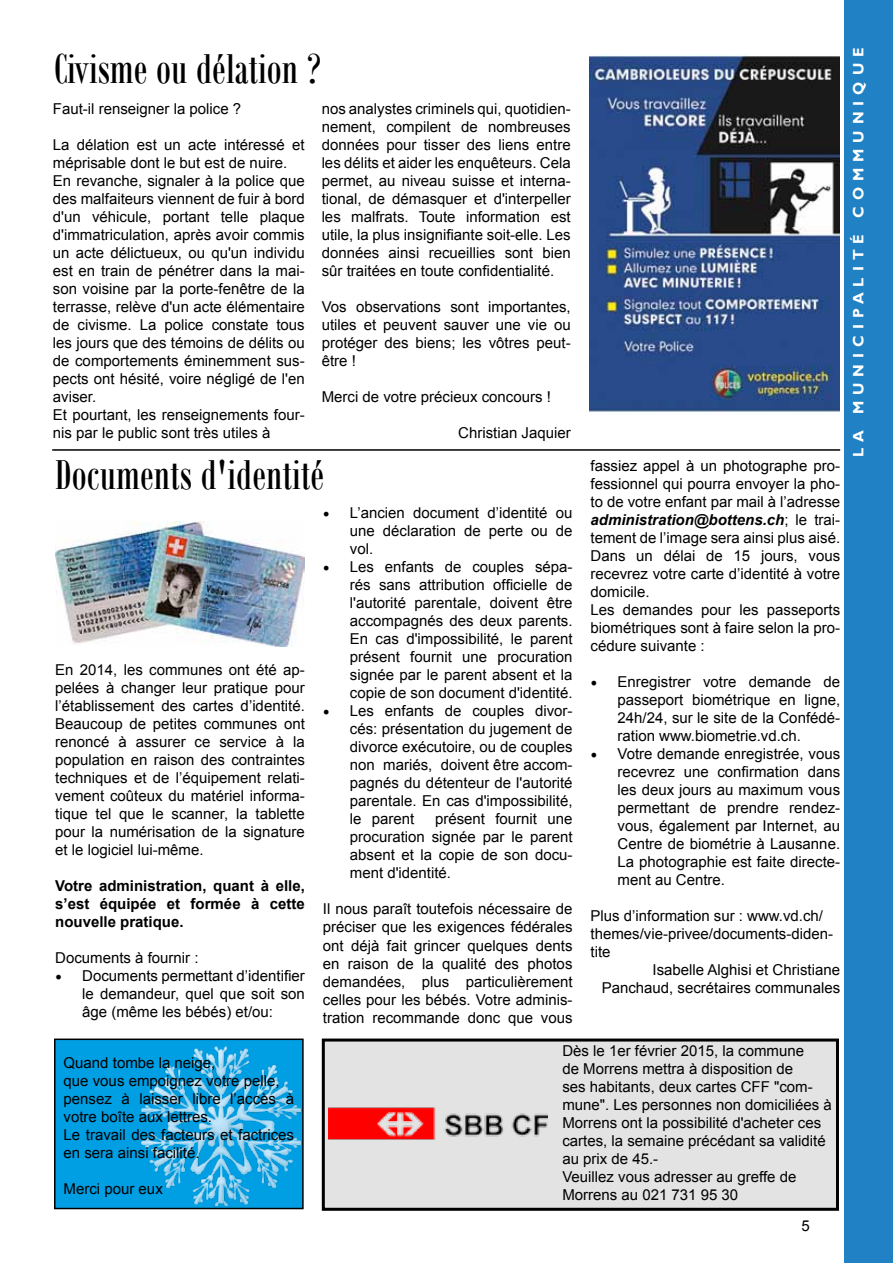
<style>
.page{position:relative;width:893px;height:1263px;background:#fff}
.page>*{position:absolute;margin:0;border:0;box-sizing:border-box;transform-origin:0 0}
.t1{font:45px "Bodoni MT Condensed";color:#000}
.t2{font:15px/18px "Arial";color:#000;text-align:justify}
.t3{font:700 15px/18px "Arial";color:#000;text-align:justify}
.t4{font:700 15px "Gill Sans";letter-spacing:.4em;color:#fff}
.s1{font-family:"Minion Pro";font-size:18px}
.s2{font-weight:700;font-style:italic}
</style>
<div class="page">
<div style="left:323px;top:1040px;width:514px;height:169px;background:#e3e3e3"></div>
<div style="left:322px;top:1038px;width:517px;height:173px;border:3px solid #000"></div>
<hr style="left:52px;top:449px;width:788px;height:2px;background:#000">
<img style="left:590px;top:55px;width:249px;height:357px">
<div style="left:55px;top:1039px;width:248px;height:169px;background:#009ee3"></div>
<div style="left:54px;top:1038px;width:250px;height:171px;border:2px solid #000"></div>
<img style="left:141px;top:1047px;width:159px;height:158px">
<img style="left:329px;top:1107px;width:218px;height:33px">
<div style="left:845px;top:0;width:48px;height:1263px;background:#2081c4"></div>
<img style="left:55px;top:521px;width:250px;height:125px">
<h1 class="t1" style="left:54px;top:42px;width:269px">Civisme ou délation ?</h1>
<p class="t2" style="left:53px;top:100px;width:190px">Faut-il renseigner la police ?</p>
<p class="t2" style="left:53px;top:136px;width:253px;text-align:left">La délation est un acte intéressé et méprisable dont le but est de nuire.<br>En revanche, signaler à la police que des malfaiteurs viennent de fuir à bord d'un véhicule, portant telle plaque d'immatriculation, après avoir commis un acte délictueux, ou qu'un individu est en train de pénétrer dans la mai&shy;son voisine par la porte-fenêtre de la terrasse, relève d'un acte élémentaire de civisme. La police constate tous les jours que des témoins de délits ou de comportements éminemment sus&shy;pects ont hésité, voire négligé de l'en aviser.<br>Et pourtant, les renseignements four&shy;nis par le public sont très utiles à</p>
<p class="t2" style="left:322px;top:100px;width:251px">nos analystes criminels qui, quotidien&shy;nement, compilent de nombreuses données pour tisser des liens entre les délits et aider les enquêteurs. Cela permet, au niveau suisse et interna&shy;tional, de démasquer et d'interpeller les malfrats. Toute information est utile, la plus insignifiante soit-elle. Les données ainsi recueillies sont bien sûr traitées en toute confidentialité.</p>
<p class="t2" style="left:322px;top:298px;width:251px">Vos observations sont importantes, utiles et peuvent sauver une vie ou protéger des biens; les vôtres peut&shy;être !</p>
<p class="t2" style="left:322px;top:388px;width:231px">Merci de votre précieux concours !</p>
<p class="t2" style="left:458px;top:424px;width:114px">Christian Jaquier</p>
<h1 class="t1" style="left:55px;top:448px;width:270px">Documents d'identité</h1>
<p class="t2" style="left:55px;top:661px;width:251px">En 2014, les communes ont été ap&shy;pelées à changer leur pratique pour l’établissement des cartes d’identité.<br>Beaucoup de petites communes ont renoncé à assurer ce service à la population en raison des contraintes techniques et de l’équipement relati&shy;vement coûteux du matériel informa&shy;tique tel que le scanner, la tablette pour la numérisation de la signature et le logiciel lui-même.</p>
<p class="t3" style="left:55px;top:877px;width:251px">Votre administration, quant à elle, s’est équipée et formée à cette nouvelle pratique.</p>
<p class="t2" style="left:55px;top:949px;width:145px">Documents à fournir :</p>
<p class="t2" style="left:82px;top:967px;width:224px;text-indent:-27px"><span class="s1">•</span> Documents permettant d’identifier le demandeur, quel que soit son âge (même les bébés) et/ou:</p>
<p class="t2" style="left:350px;top:504px;width:224px;text-indent:-27px"><span class="s1">•</span> L’ancien document d’identité ou une déclaration de perte ou de vol.</p>
<p class="t2" style="left:350px;top:558px;width:224px;text-indent:-27px"><span class="s1">•</span> Les enfants de couples sépa&shy;rés sans attribution officielle de l'autorité parentale, doivent être accompagnés des deux parents.<br>En cas d'impossibilité, le parent présent fournit une procuration signée par le parent absent et la copie de son document d'identité.</p>
<p class="t2" style="left:350px;top:702px;width:224px;text-indent:-27px"><span class="s1">•</span> Les enfants de couples divor&shy;cés: présentation du jugement de divorce exécutoire, ou de couples non mariés, doivent être accom&shy;pagnés du détenteur de l'autorité parentale. En cas d'impossibilité, le parent</p>
<p class="t2" style="left:350px;top:810px;width:224px;text-indent:85px">présent fournit une procuration signée par le parent absent et la copie de son docu&shy;ment d'identité.</p>
<p class="t2" style="left:323px;top:900px;width:251px">Il nous paraît toutefois nécessaire de préciser que les exigences fédérales ont déjà fait grincer quelques dents en raison de la qualité des photos demandées, plus particulièrement celles pour les bébés. Votre adminis&shy;tration recommande donc que vous</p>
<p class="t2" style="left:590px;top:457px;width:251px;text-align:left">fassiez appel à un photographe pro&shy;fessionnel qui pourra envoyer la pho&shy;to de votre enfant par mail à l’adresse <span class="s2">administration@bottens.ch</span>; le trai&shy;tement de l’image sera ainsi plus aisé.<br>Dans un délai de 15 jours, vous recevrez votre carte d’identité à votre domicile.<br>Les demandes pour les passeports biométriques sont à faire selon la pro&shy;cédure suivante :</p>
<p class="t2" style="left:617px;top:673px;width:224px;text-indent:-27px"><span class="s1">•</span> Enregistrer votre demande de passeport biométrique en ligne, 24h/24, sur le site de la Confédé&shy;ration www.biometrie.vd.ch.</p>
<p class="t2" style="left:617px;top:745px;width:224px;text-indent:-27px"><span class="s1">•</span> Votre demande enregistrée, vous recevrez une confirmation dans les deux jours au maximum vous permettant de prendre rendez&shy;vous, également par Internet, au Centre de biométrie à Lausanne.<br>La photographie est faite directe&shy;ment au Centre.</p>
<p class="t2" style="left:590px;top:907px;width:234px">Plus d’information sur : www.vd.ch/</p>
<p class="t2" style="left:590px;top:925px;width:244px">themes/vie-privee/documents-diden-</p>
<p class="t2" style="left:590px;top:943px;width:22px">tite</p>
<p class="t2" style="left:653px;top:961px;width:189px">Isabelle Alghisi et Christiane</p>
<p class="t2" style="left:602px;top:979px;width:240px">Panchaud, secrétaires communales</p>
<p class="t2" style="left:64px;top:1053px;width:232px;text-align:left">Quand tombe la neige,<br>que vous empoignez votre pelle, pensez à laisser libre l’accès à votre boîte aux lettres.<br>Le travail des facteurs et factrices en sera ainsi facilité.</p>
<p class="t2" style="left:64px;top:1179px;width:101px">Merci pour eux</p>
<p class="t2" style="left:562px;top:1042px;width:271px;text-align:left">Dès le 1er février 2015, la commune<br>de Morrens mettra à disposition de<br>ses habitants, deux cartes CFF "com&shy;mune". Les personnes non domiciliées à Morrens ont la possibilité d'acheter ces cartes, la semaine précédant sa validité au prix de 45.-<br>Veuillez vous adresser au greffe de Morrens au 021 731 95 30</p>
<p class="t2" style="left:801px;top:1217px;width:10px">5</p>
<p class="t4" style="left:849px;top:457px;width:411px;rotate:-90deg">La M unicipalité communique</p>
</div>
